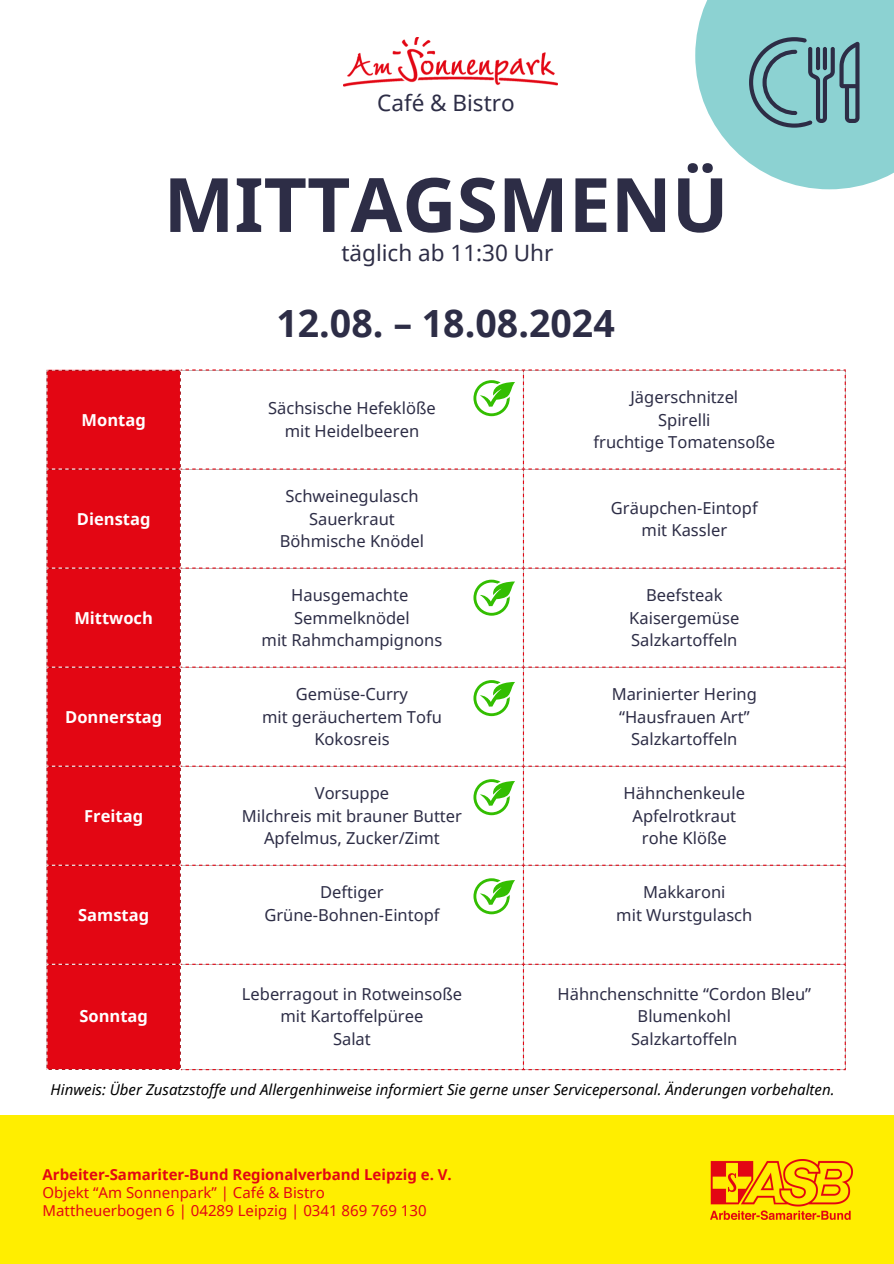
<style>
.page{position:relative;width:894px;height:1264px;background:#fff}
.page>*{position:absolute;margin:0;border:0;box-sizing:border-box;transform-origin:0 0}
.t1{font:700 75px "Noto Sans";color:#2d2d46}
.t2{font:700 37.5px "Noto Sans";color:#2d2d46}
.t3{font:22.5px "Noto Sans";color:#2d2d46}
.t4{font:16.5px "Noto Sans";color:#2d2d46}
.t5{font:700 16.5px "Noto Sans";color:#fff}
.t6{font:italic 15px "Noto Sans";color:#000}
.t7{font:15px "Noto Sans";color:#e30613}
.t8{font:700 15px "Noto Sans";color:#e30613}
</style>
<div class="page">
<div style="left:0;top:1115px;width:893px;height:148px;background:#fe0"></div>
<img style="left:710px;top:1159px;width:142px;height:60px">
<img style="left:343px;top:37px;width:214px;height:50px">
<div style="left:46px;top:369px;width:135px;height:701px;background:#e30613"></div>
<svg style="left:181px;top:369px;width:343px;height:701px"></svg>
<svg style="left:524px;top:369px;width:321px;height:701px"></svg>
<svg style="left:473px;top:380px;width:42px;height:36px"></svg>
<svg style="left:473px;top:680px;width:42px;height:36px"></svg>
<svg style="left:695px;top:0;width:198px;height:189px;fill:#8cd2d2"></svg>
<svg style="left:748px;top:37px;width:111px;height:90px"></svg>
<svg style="left:473px;top:878px;width:42px;height:36px"></svg>
<svg style="left:473px;top:579px;width:42px;height:36px"></svg>
<svg style="left:473px;top:779px;width:42px;height:36px"></svg>
<p class="t3" style="left:377px;top:87px;width:139px">Café &amp; Bistro</p>
<p class="t1" style="left:163px;top:152px;width:566px">MITTAGSMENÜ</p>
<p class="t3" style="left:341px;top:237px;width:213px">täglich ab 11:30 Uhr</p>
<h3 class="t5" style="left:82px;top:408px;width:66px">Montag</h3>
<p class="t5" style="left:77px;top:507px;width:75px">Dienstag</p>
<p class="t5" style="left:74px;top:606px;width:80px">Mittwoch</p>
<p class="t5" style="left:65px;top:705px;width:99px">Donnerstag</p>
<p class="t5" style="left:84px;top:804px;width:60px">Freitag</p>
<p class="t5" style="left:78px;top:903px;width:72px">Samstag</p>
<p class="t5" style="left:79px;top:1004px;width:70px">Sonntag</p>
<p class="t2" style="left:276px;top:297px;width:340px">12.08. – 18.08.2024</p>
<h1 class="t4" style="left:268px;top:397px;width:169px">Sächsische Hefeklöße</h1>
<h3 class="t4" style="left:284px;top:419px;width:136px">mit Heidelbeeren</h3>
<p class="t4" style="left:285px;top:484px;width:135px">Schweinegulasch</p>
<p class="t4" style="left:309px;top:507px;width:87px">Sauerkraut</p>
<p class="t4" style="left:280px;top:529px;width:146px">Böhmische Knödel</p>
<p class="t4" style="left:291px;top:583px;width:119px">Hausgemachte</p>
<p class="t4" style="left:294px;top:606px;width:117px">Semmelknödel</p>
<p class="t4" style="left:261px;top:628px;width:182px">mit Rahmchampignons</p>
<p class="t4" style="left:296px;top:682px;width:114px">Gemüse-Curry</p>
<p class="t4" style="left:262px;top:705px;width:181px">mit geräuchertem Tofu</p>
<p class="t4" style="left:314px;top:727px;width:77px">Kokosreis</p>
<p class="t4" style="left:315px;top:781px;width:76px">Vorsuppe</p>
<p class="t4" style="left:242px;top:804px;width:221px">Milchreis mit brauner Butter</p>
<p class="t4" style="left:264px;top:826px;width:177px">Apfelmus, Zucker/Zimt</p>
<p class="t4" style="left:320px;top:880px;width:65px">Deftiger</p>
<p class="t4" style="left:264px;top:903px;width:177px">Grüne-Bohnen-Eintopf</p>
<p class="t4" style="left:242px;top:982px;width:221px">Leberragout in Rotweinsoße</p>
<p class="t4" style="left:280px;top:1004px;width:144px">mit Kartoffelpüree</p>
<p class="t4" style="left:333px;top:1027px;width:39px">Salat</p>
<h2 class="t4" style="left:630px;top:385px;width:109px">Jägerschnitzel</h2>
<p class="t4" style="left:658px;top:408px;width:54px">Spirelli</p>
<p class="t4" style="left:593px;top:430px;width:183px">fruchtige Tomatensoße</p>
<p class="t4" style="left:610px;top:496px;width:148px">Gräupchen-Eintopf</p>
<p class="t4" style="left:641px;top:518px;width:87px">mit Kassler</p>
<p class="t4" style="left:646px;top:583px;width:78px">Beefsteak</p>
<p class="t4" style="left:629px;top:606px;width:111px">Kaisergemüse</p>
<p class="t4" style="left:631px;top:628px;width:108px">Salzkartoffeln</p>
<p class="t4" style="left:611px;top:682px;width:147px">Marinierter Hering</p>
<p class="t4" style="left:619px;top:705px;width:132px">“Hausfrauen Art”</p>
<p class="t4" style="left:631px;top:727px;width:108px">Salzkartoffeln</p>
<p class="t4" style="left:623px;top:781px;width:123px">Hähnchenkeule</p>
<p class="t4" style="left:632px;top:804px;width:105px">Apfelrotkraut</p>
<p class="t4" style="left:641px;top:826px;width:86px">rohe Klöße</p>
<p class="t4" style="left:643px;top:880px;width:84px">Makkaroni</p>
<p class="t4" style="left:616px;top:903px;width:137px">mit Wurstgulasch</p>
<p class="t4" style="left:557px;top:982px;width:255px">Hähnchenschnitte “Cordon Bleu”</p>
<p class="t4" style="left:637px;top:1004px;width:95px">Blumenkohl</p>
<p class="t4" style="left:631px;top:1027px;width:108px">Salzkartoffeln</p>
<p class="t6" style="left:51px;top:1078px;width:785px">Hinweis: Über Zusatzstoffe und Allergenhinweise informiert Sie gerne unser Servicepersonal. Änderungen vorbehalten.</p>
<p class="t8" style="left:43px;top:1163px;width:411px">Arbeiter-Samariter-Bund Regionalverband Leipzig e. V.</p>
<p class="t7" style="left:43px;top:1181px;width:284px">Objekt “Am Sonnenpark” | Café &amp; Bistro</p>
<p class="t7" style="left:43px;top:1199px;width:385px">Mattheuerbogen 6 | 04289 Leipzig | 0341 869 769 130</p>
</div>
